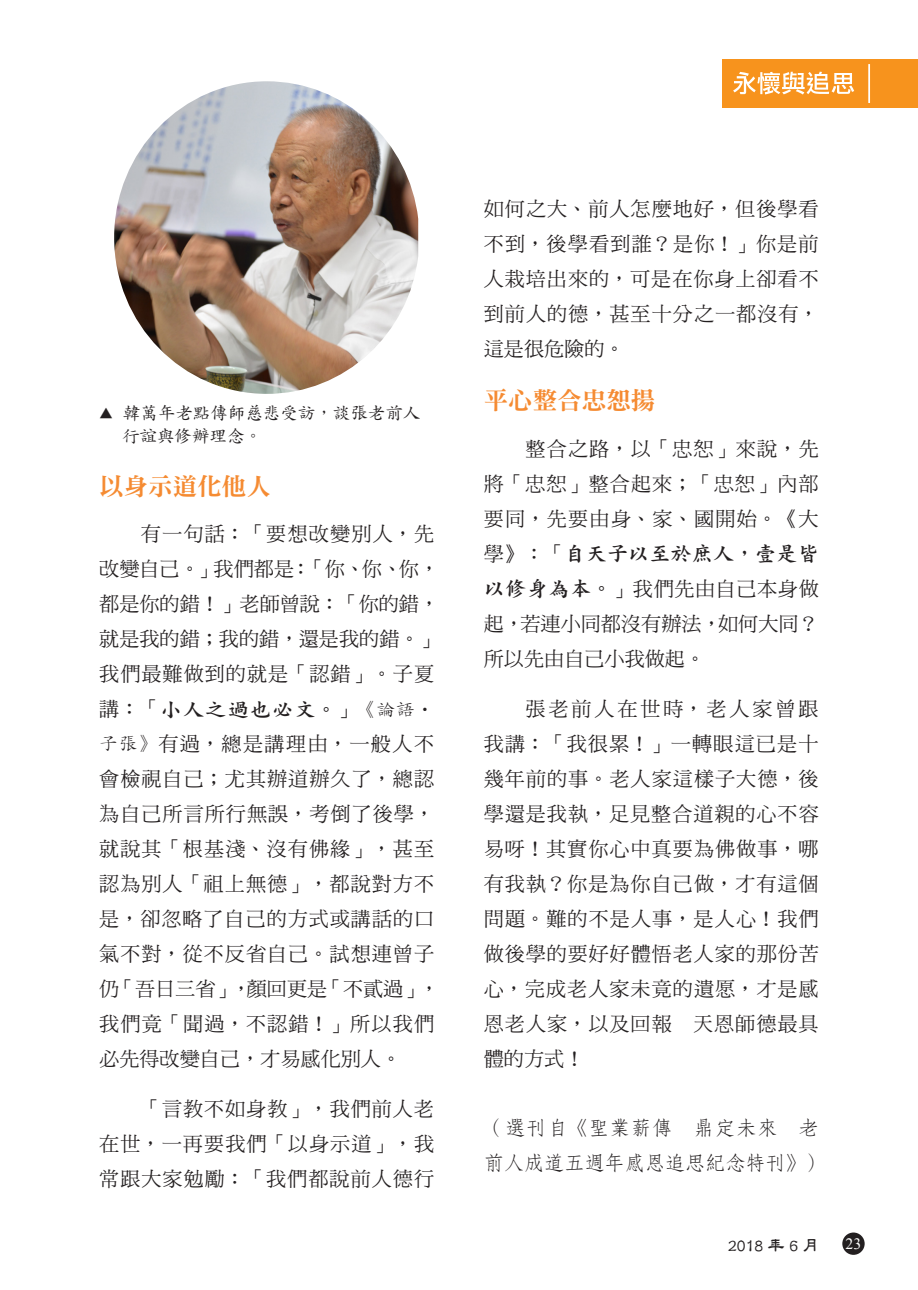
<style>
.page{position:relative;width:918px;height:1290px;background:#fff}
.page>*{position:absolute;margin:0;border:0;box-sizing:border-box;transform-origin:0 0}
._03_內文樣式{font:24.5px "DF Ming Std W9";color:#f58b32}
._03_內文樣式-2{font:21px "DF Kai Shu Std W7";letter-spacing:.065em;color:#231f20}
._03_內文樣式-3{font:21px "DF Kai Shu Std W7";letter-spacing:.01em;color:#231f20}
._03_內文樣式-4{font:20.12px/35px "DF Ming Std W5";letter-spacing:.05em;color:#231f20;text-align:justify}
._03_內文樣式-5{font:20.12px/35px "DF Ming Std W5";color:#231f20}
._03_內文樣式-6{font:20.12px/35px "DF Fang Song Std W4";color:#231f20}
.照片說明{font:17.5px/22.8px "DF Kai Shu Std W5";color:#231f20}
.t1{font:700 17.5px "AR Li Shu B5";color:#231f20}
.頁碼{font:15.75px "Times New Roman";color:#fff}
.s1{font-size:14px}
.s2{font-family:"DF Ming Std W5";font-size:20.12px}
.s3{font-family:"DF Kai Shu Std W3";font-size:18.38px}
.s4{font-family:"DF Kai Shu Std W7";font-size:21px}
</style>
<div class="page">
<div style="left:842px;top:1232px;width:22px;height:23px;background:#231f20;border-radius:50%"></div>
<div style="left:722px;top:60px;width:196px;height:48px;background:#f7931d"></div>
<hr style="left:868px;top:64px;width:2px;height:39px;background:#fff">
<svg style="left:733px;top:72px;width:121px;height:23px"></svg>
<img style="left:114px;top:81px;width:304px;height:313px">
<p class="照片說明" style="left:122px;top:401px;width:300px;text-indent:-23px"><span class="s1">▲</span> 韓萬年老點傳師慈悲受訪，談張老前人行誼與修辦理念。</p>
<p class="_03_內文樣式" style="left:99px;top:473px;width:173px">以身示道化他人</p>
<p class="_03_內文樣式-5" style="left:99px;top:516px;width:341px;text-indent:42px">有一句話：「要想改變別人，先改變自己。」我們都是：「你、你、你，都是你的錯！」老師曾說：「你的錯，就是我的錯；我的錯，還是我的錯。」我們最難做到的就是「認錯」。子夏</p>
<p class="_03_內文樣式-2" style="left:99px;top:698px;width:336px"><span class="s2">講：「</span>小人之過也必文。<span class="s2">」</span><span class="s3">《論語‧</span></p>
<p class="_03_內文樣式-4" style="left:99px;top:726px;width:341px;text-align:left"><span class="s3">子張》</span>有過，總是講理由，一般人不會檢視自己；尤其辦道辦久了，總認為自己所言所行無誤，考倒了後學，就說其「根基淺、沒有佛緣」，甚至認為別人「祖上無德」，都說對方不是，卻忽略了自己的方式或講話的口氣不對，從不反省自己。試想連曾子仍「吾日三省」，顏回更是「不貳過」，我們竟「聞過，不認錯！」所以我們必先得改變自己，才易感化別人。</p>
<p class="_03_內文樣式-4" style="left:99px;top:1091px;width:336px;text-indent:42px">「言教不如身教」，我們前人老在世，一再要我們「以身示道」，我常跟大家勉勵：「我們都說前人德行</p>
<p class="_03_內文樣式-4" style="left:484px;top:191px;width:336px">如何之大、前人怎麼地好，但後學看不到，後學看到誰？是你！」你是前人栽培出來的，可是在你身上卻看不到前人的德，甚至十分之一都沒有，這是很危險的。</p>
<p class="_03_內文樣式" style="left:484px;top:387px;width:173px">平心整合忠恕揚</p>
<p class="_03_內文樣式-4" style="left:484px;top:430px;width:336px;text-indent:42px">整合之路，以「忠恕」來說，先將「忠恕」整合起來；「忠恕」內部要同，先要由身、家、國開始。《大</p>
<p class="_03_內文樣式-3" style="left:484px;top:542px;width:336px"><span class="s2">學》：「</span>自天子以至於庶人，壹是皆</p>
<p class="_03_內文樣式-4" style="left:484px;top:571px;width:336px"><span class="s4">以修身為本。</span>」我們先由自己本身做起，若連小同都沒有辦法，如何大同？所以先由自己小我做起。</p>
<p class="_03_內文樣式-4" style="left:484px;top:690px;width:336px;text-indent:42px">張老前人在世時，老人家曾跟我講：「我很累！」一轉眼這已是十幾年前的事。老人家這樣子大德，後學還是我執，足見整合道親的心不容易呀！其實你心中真要為佛做事，哪有我執？你是為你自己做，才有這個問題。難的不是人事，是人心！我們做後學的要好好體悟老人家的那份苦心，完成老人家未竟的遺愿，才是感恩老人家，以及回報　天恩師德最具體的方式！</p>
<p class="_03_內文樣式-6" style="left:484px;top:1110px;width:341px">（選刊自《聖業薪傳　鼎定未來　老前人成道五週年感恩追思紀念特刊》）</p>
<p class="t1" style="left:728px;top:1236px;width:93px">2018 年 6 月</p>
<p class="頁碼" style="left:845px;top:1232px;width:17px">23</p>
</div>
